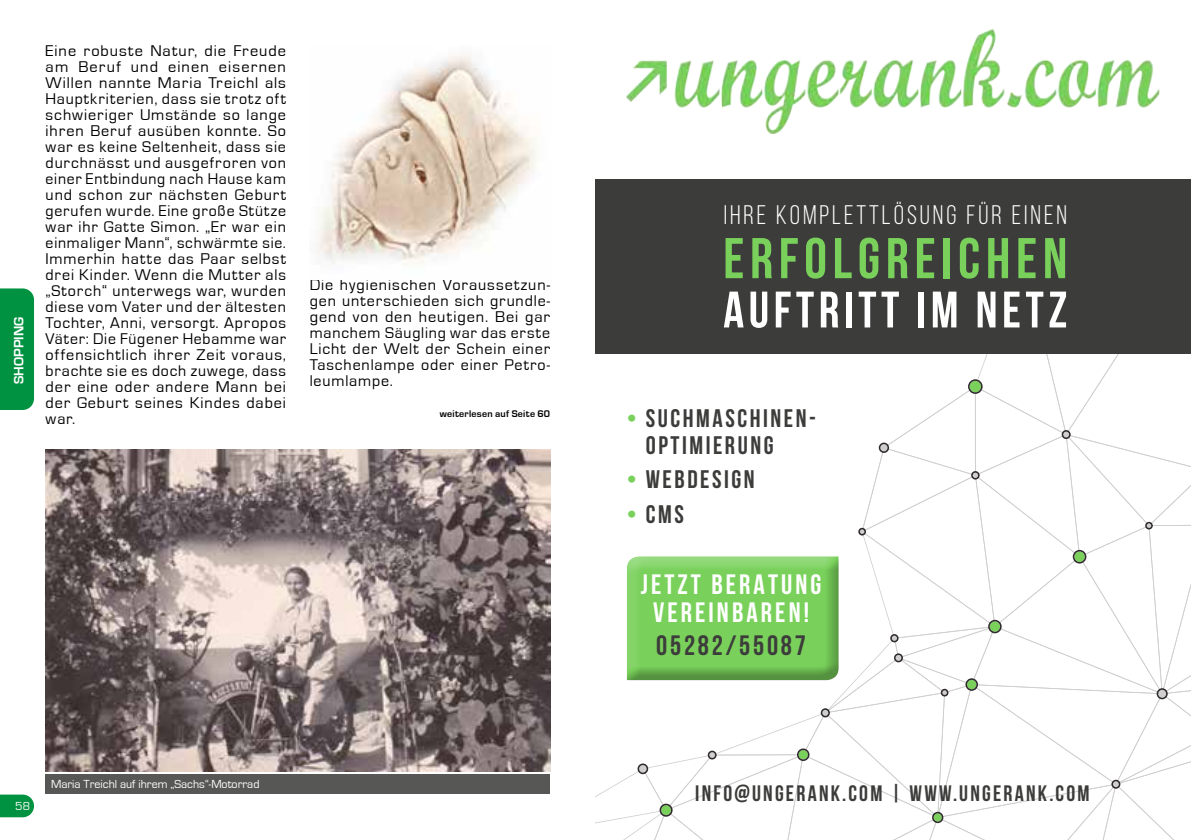
<style>
.page{position:relative;width:1191px;height:840px;background:#fff}
.page>*{position:absolute;margin:0;border:0;box-sizing:border-box;transform-origin:0 0}
.t1{font:700 57.2px "Bebas Neue";letter-spacing:.1em;color:#79d15b}
.t2{font:700 51.2px "Bebas Neue";letter-spacing:.09em;color:#fff}
.t3{font:700 28px/28.4px "Bebas Neue";letter-spacing:.11em;color:#fff;text-align:center}
.t4{font:700 28px "Bebas Neue";letter-spacing:.1em;color:#3c3c3b}
.t5{font:26.8px "Bebas Neue";letter-spacing:.11em;color:#fff}
.t6{font:700 25.4px/26.4px "Bebas Neue";letter-spacing:.1em;color:#3c3c3b}
.t7{font:700 22.4px "Bebas Neue";letter-spacing:.1em;color:#3c3c3b}
.t8{font:16px/16px "Eurostile";letter-spacing:.055em;color:#000;text-align:justify}
.t9{font:700 14px "Eurostile";letter-spacing:.005em;color:#fff}
.t10{font:12px "Eurostile";color:#fff}
.t11{font:700 10px "Eurostile";letter-spacing:.025em;color:#000}
.s1{color:#79d15b}
</style>
<div class="page">
<div style="left:0;top:288px;width:34px;height:122px;background:#009240"></div>
<svg style="left:0;top:794px;width:34px;height:22px"></svg>
<img style="left:45px;top:449px;width:505px;height:322px">
<img style="left:626px;top:29px;width:534px;height:106px">
<svg style="left:595px;top:354px;width:596px;height:485px"></svg>
<div style="left:624px;top:552px;width:214px;height:122px;background:#fff"></div>
<div style="left:624px;top:556px;width:214px;height:124px;background:#000;opacity:.3"></div>
<div style="left:595px;top:179px;width:596px;height:175px;background:#3c3c3b"></div>
<div style="left:45px;top:773px;width:505px;height:20px;background:#575756"></div>
<img style="left:316px;top:53px;width:221px;height:212px">
<p class="t9" style="left:11px;top:384px;width:69px;rotate:-90deg">SHOPPING</p>
<p class="t8" style="left:46px;top:43px;width:242px">Eine robuste Natur, die Freude am Beruf und einen eisernen Willen nannte Maria Treichl als Hauptkriterien, dass sie trotz oft schwieriger Umstände so lange ihren Beruf ausüben konnte. So war es keine Seltenheit, dass sie durchnässt und ausgefroren von einer Entbindung nach Hause kam und schon zur nächsten Geburt gerufen wurde. Eine große Stütze war ihr Gatte Simon. „Er war ein einmaliger Mann“, schwärmte sie.<br>Immerhin hatte das Paar selbst drei Kinder. Wenn die Mutter als „Storch“ unterwegs war, wurden diese vom Vater und der ältesten Tochter, Anni, versorgt. Apropos Väter: Die Fügener Hebamme war offensichtlich ihrer Zeit voraus, brachte sie es doch zuwege, dass der eine oder andere Mann bei der Geburt seines Kindes dabei war.</p>
<p class="t8" style="left:310px;top:277px;width:242px">Die hygienischen Voraussetzun&shy;gen unterschieden sich grundle&shy;gend von den heutigen. Bei gar manchem Säugling war das erste Licht der Welt der Schein einer Taschenlampe oder einer Petro&shy;leumlampe.</p>
<p class="t11" style="left:440px;top:408px;width:112px">weiterlesen auf Seite 60</p>
<p class="t10" style="left:15px;top:799px;width:16px">58</p>
<p class="t10" style="left:51px;top:777px;width:210px">Maria Treichl auf ihrem „Sachs“-Motorrad</p>
<h3 class="t5" style="left:723px;top:200px;width:345px">IHRE KOMPLETTLÖSUNG FÜR EINEN</h3>
<h1 class="t1" style="left:723px;top:227px;width:345px">ERFOLGREICHEN</h1>
<h2 class="t2" style="left:723px;top:281px;width:345px">AUFTRITT IM NETZ</h2>
<h3 class="t6" style="left:646px;top:404px;width:172px;text-indent:-19px"><span class="s1">•</span> SUCHMASCHINEN-<br>OPTIMIERUNG</h3>
<h3 class="t6" style="left:627px;top:465px;width:130px"><span class="s1">•</span> WEBDESIGN</h3>
<h3 class="t6" style="left:627px;top:500px;width:59px"><span class="s1">•</span> CMS</h3>
<h3 class="t3" style="left:641px;top:569px;width:182px">JETZT BERATUNG<br>VEREINBAREN!</h3>
<h3 class="t4" style="left:656px;top:629px;width:151px">05282/55087</h3>
<h3 class="t7" style="left:695px;top:781px;width:396px">INFO@UNGERANK.COM | WWW.UNGERANK.COM</h3>
</div>
